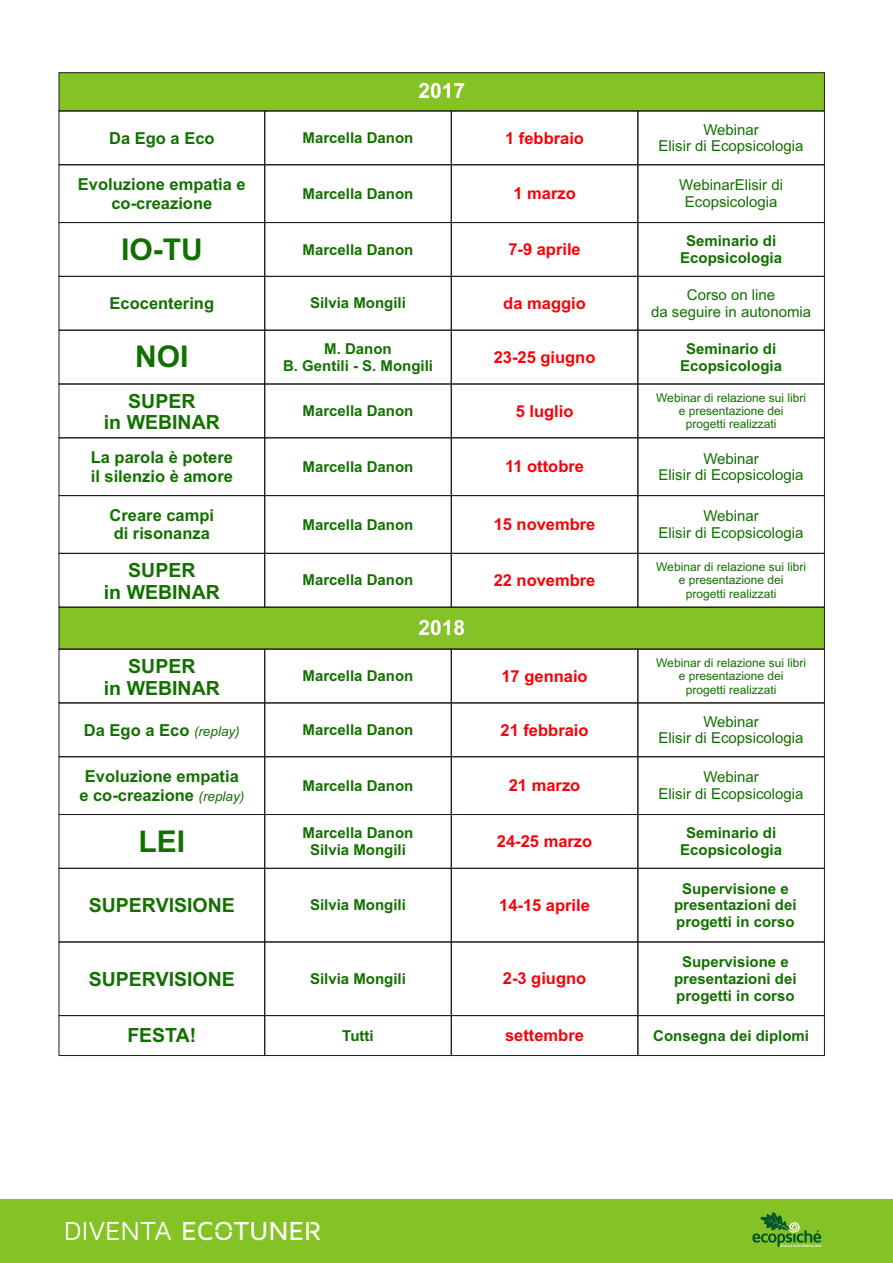
<style>
.page{position:relative;width:893px;height:1263px;background:#fff}
.page>*{position:absolute;margin:0;border:0;box-sizing:border-box;transform-origin:0 0}
.t1{font:700 30px "Arial";color:#127000}
.t2{font:27px "Maven Pro Stencil";color:#fff}
.t3{font:700 21px "Arial";color:#fff}
.t4{font:700 19.5px/21.8px "Arial";color:#127000;text-align:center}
.t5{font:700 16.5px/18.5px "Arial";color:#127000;text-align:center}
.t6{font:700 16.5px "Arial";color:#fa0008}
.t7{font:700 15px/16.8px "Arial";color:#127000;text-align:center}
.t8{font:15px/16.8px "Arial";color:#127000;text-align:center}
.t9{font:12px/13.4px "Arial";color:#127000;text-align:center}
.t10{font:700 3.45px "Maven Pro";letter-spacing:-.07em;color:#fff}
.s1{font-weight:400;font-style:italic;font-size:13.5px}
.s2{font-family:"Maven Pro"}
</style>
<div class="page">
<div style="left:59px;top:607px;width:766px;height:42px;background:#85c226"></div>
<svg style="left:59px;top:72px;width:766px;height:39px;background:#80ba26"></svg>
<div style="left:0;top:1199px;width:893px;height:64px;background:#85c226"></div>
<svg style="left:752px;top:1212px;width:69px;height:35px"></svg>
<div style="left:59px;top:111px;width:206px;height:54px;border:1px solid #1f1a17"></div>
<div style="left:265px;top:111px;width:186px;height:54px;border:1px solid #1f1a17"></div>
<div style="left:451px;top:111px;width:187px;height:54px;border:1px solid #1f1a17"></div>
<div style="left:638px;top:111px;width:187px;height:54px;border:1px solid #1f1a17"></div>
<div style="left:59px;top:222px;width:206px;height:55px;border:1px solid #1f1a17"></div>
<div style="left:265px;top:222px;width:186px;height:55px;border:1px solid #1f1a17"></div>
<div style="left:451px;top:222px;width:187px;height:55px;border:1px solid #1f1a17"></div>
<div style="left:638px;top:222px;width:187px;height:55px;border:1px solid #1f1a17"></div>
<div style="left:59px;top:276px;width:206px;height:54px;border:1px solid #1f1a17"></div>
<div style="left:265px;top:276px;width:186px;height:54px;border:1px solid #1f1a17"></div>
<div style="left:451px;top:276px;width:187px;height:54px;border:1px solid #1f1a17"></div>
<div style="left:638px;top:276px;width:187px;height:54px;border:1px solid #1f1a17"></div>
<div style="left:59px;top:330px;width:206px;height:54px;border:1px solid #1f1a17"></div>
<div style="left:59px;top:384px;width:206px;height:54px;border:1px solid #1f1a17"></div>
<div style="left:265px;top:330px;width:186px;height:54px;border:1px solid #1f1a17"></div>
<div style="left:265px;top:384px;width:186px;height:54px;border:1px solid #1f1a17"></div>
<div style="left:451px;top:330px;width:187px;height:54px;border:1px solid #1f1a17"></div>
<div style="left:451px;top:384px;width:187px;height:54px;border:1px solid #1f1a17"></div>
<div style="left:638px;top:330px;width:187px;height:54px;border:1px solid #1f1a17"></div>
<div style="left:638px;top:384px;width:187px;height:54px;border:1px solid #1f1a17"></div>
<div style="left:59px;top:553px;width:206px;height:54px;border:1px solid #1f1a17"></div>
<div style="left:265px;top:553px;width:186px;height:54px;border:1px solid #1f1a17"></div>
<div style="left:451px;top:553px;width:187px;height:54px;border:1px solid #1f1a17"></div>
<div style="left:638px;top:553px;width:187px;height:54px;border:1px solid #1f1a17"></div>
<div style="left:59px;top:649px;width:206px;height:54px;border:1px solid #1f1a17"></div>
<div style="left:265px;top:649px;width:186px;height:54px;border:1px solid #1f1a17"></div>
<div style="left:451px;top:649px;width:187px;height:54px;border:1px solid #1f1a17"></div>
<div style="left:638px;top:649px;width:187px;height:54px;border:1px solid #1f1a17"></div>
<div style="left:59px;top:495px;width:206px;height:58px;border:1px solid #1f1a17"></div>
<div style="left:265px;top:495px;width:186px;height:58px;border:1px solid #1f1a17"></div>
<div style="left:451px;top:495px;width:187px;height:58px;border:1px solid #1f1a17"></div>
<div style="left:638px;top:495px;width:187px;height:58px;border:1px solid #1f1a17"></div>
<div style="left:59px;top:756px;width:206px;height:59px;border:1px solid #1f1a17"></div>
<div style="left:265px;top:756px;width:186px;height:59px;border:1px solid #1f1a17"></div>
<div style="left:451px;top:756px;width:187px;height:59px;border:1px solid #1f1a17"></div>
<div style="left:638px;top:756px;width:187px;height:59px;border:1px solid #1f1a17"></div>
<div style="left:59px;top:814px;width:206px;height:54px;border:1px solid #1f1a17"></div>
<div style="left:265px;top:814px;width:186px;height:54px;border:1px solid #1f1a17"></div>
<div style="left:451px;top:814px;width:187px;height:54px;border:1px solid #1f1a17"></div>
<div style="left:638px;top:814px;width:187px;height:54px;border:1px solid #1f1a17"></div>
<div style="left:59px;top:868px;width:206px;height:74px;border:1px solid #1f1a17"></div>
<div style="left:265px;top:868px;width:186px;height:74px;border:1px solid #1f1a17"></div>
<div style="left:451px;top:868px;width:187px;height:74px;border:1px solid #1f1a17"></div>
<div style="left:638px;top:868px;width:187px;height:74px;border:1px solid #1f1a17"></div>
<div style="left:451px;top:942px;width:187px;height:74px;border:1px solid #1f1a17"></div>
<div style="left:59px;top:1015px;width:206px;height:41px;border:1px solid #1f1a17"></div>
<div style="left:265px;top:1015px;width:186px;height:41px;border:1px solid #1f1a17"></div>
<div style="left:451px;top:1015px;width:187px;height:41px;border:1px solid #1f1a17"></div>
<div style="left:638px;top:1015px;width:187px;height:41px;border:1px solid #1f1a17"></div>
<h3 class="t3" style="left:418px;top:82px;width:48px">2017</h3>
<p class="t5" style="left:109px;top:130px;width:107px">Da Ego a Eco</p>
<p class="t7" style="left:303px;top:131px;width:112px">Marcella Danon</p>
<p class="t6" style="left:505px;top:132px;width:80px">1 febbraio</p>
<p class="t8" style="left:659px;top:122px;width:147px">Webinar<br>Elisir di Ecopsicologia</p>
<p class="t5" style="left:78px;top:177px;width:169px">Evoluzione empatia e co-creazione</p>
<p class="t7" style="left:303px;top:187px;width:112px">Marcella Danon</p>
<p class="t6" style="left:513px;top:187px;width:64px">1 marzo</p>
<p class="t8" style="left:679px;top:178px;width:105px">WebinarElisir di<br>Ecopsicologia</p>
<h1 class="t1" style="left:121px;top:238px;width:83px">IO-TU</h1>
<p class="t7" style="left:303px;top:242px;width:112px">Marcella Danon</p>
<p class="t6" style="left:508px;top:243px;width:74px">7-9 aprile</p>
<p class="t7" style="left:680px;top:234px;width:103px">Seminario di<br>Ecopsicologia</p>
<p class="t5" style="left:110px;top:295px;width:106px">Ecocentering</p>
<p class="t7" style="left:310px;top:296px;width:97px">Silvia Mongili</p>
<p class="t6" style="left:503px;top:297px;width:84px">da maggio</p>
<p class="t8" style="left:651px;top:288px;width:162px">Corso on line<br>da seguire in autonomia</p>
<h1 class="t1" style="left:135px;top:346px;width:55px">NOI</h1>
<h3 class="t4" style="left:104px;top:392px;width:117px">SUPER<br>in WEBINAR</h3>
<p class="t7" style="left:680px;top:342px;width:103px">Seminario di<br>Ecopsicologia</p>
<p class="t9" style="left:656px;top:392px;width:151px">Webinar di relazione sui libri e presentazione dei<br>progetti realizzati</p>
<p class="t7" style="left:283px;top:342px;width:152px">M. Danon<br>B. Gentili - S. Mongili</p>
<p class="t7" style="left:303px;top:404px;width:112px">Marcella Danon</p>
<p class="t6" style="left:494px;top:351px;width:103px">23-25 giugno</p>
<p class="t6" style="left:516px;top:405px;width:59px">5 luglio</p>
<p class="t5" style="left:91px;top:450px;width:144px;text-align:left">La parola è potere il silenzio è amore</p>
<p class="t7" style="left:303px;top:460px;width:112px">Marcella Danon</p>
<p class="t6" style="left:505px;top:460px;width:80px">11 ottobre</p>
<p class="t8" style="left:659px;top:451px;width:147px">Webinar<br>Elisir di Ecopsicologia</p>
<p class="t5" style="left:110px;top:507px;width:106px;text-align:left">Creare campi di risonanza</p>
<p class="t7" style="left:303px;top:517px;width:112px">Marcella Danon</p>
<p class="t6" style="left:494px;top:518px;width:103px">15 novembre</p>
<p class="t8" style="left:659px;top:509px;width:147px">Webinar<br>Elisir di Ecopsicologia</p>
<h3 class="t4" style="left:104px;top:561px;width:117px">SUPER<br>in WEBINAR</h3>
<p class="t7" style="left:303px;top:573px;width:112px">Marcella Danon</p>
<p class="t6" style="left:494px;top:574px;width:103px">22 novembre</p>
<p class="t9" style="left:656px;top:561px;width:151px">Webinar di relazione sui libri e presentazione dei<br>progetti realizzati</p>
<h3 class="t3" style="left:418px;top:620px;width:48px">2018</h3>
<h3 class="t4" style="left:104px;top:657px;width:117px">SUPER<br>in WEBINAR</h3>
<p class="t7" style="left:303px;top:669px;width:112px">Marcella Danon</p>
<p class="t6" style="left:501px;top:670px;width:88px">17 gennaio</p>
<p class="t9" style="left:656px;top:657px;width:151px">Webinar di relazione sui libri e presentazione dei<br>progetti realizzati</p>
<p class="t5" style="left:84px;top:722px;width:157px">Da Ego a Eco <span class="s1">(replay)</span></p>
<p class="t7" style="left:303px;top:723px;width:112px">Marcella Danon</p>
<p class="t6" style="left:501px;top:723px;width:90px">21 febbraio</p>
<p class="t8" style="left:659px;top:714px;width:147px">Webinar<br>Elisir di Ecopsicologia</p>
<p class="t5" style="left:79px;top:769px;width:166px">Evoluzione empatia e co-creazione <span class="s1">(replay)</span></p>
<p class="t7" style="left:303px;top:778px;width:112px">Marcella Danon</p>
<p class="t6" style="left:509px;top:779px;width:73px">21 marzo</p>
<p class="t8" style="left:659px;top:770px;width:147px">Webinar<br>Elisir di Ecopsicologia</p>
<h1 class="t1" style="left:139px;top:830px;width:48px">LEI</h1>
<p class="t7" style="left:303px;top:826px;width:112px">Marcella Danon<br>Silvia Mongili</p>
<p class="t6" style="left:497px;top:835px;width:97px">24-25 marzo</p>
<p class="t7" style="left:680px;top:826px;width:103px">Seminario di<br>Ecopsicologia</p>
<h3 class="t4" style="left:89px;top:896px;width:147px">SUPERVISIONE</h3>
<p class="t7" style="left:310px;top:898px;width:97px">Silvia Mongili</p>
<p class="t6" style="left:499px;top:899px;width:92px">14-15 aprile</p>
<p class="t7" style="left:674px;top:881px;width:124px">Supervisione e presentazioni dei progetti in corso</p>
<h3 class="t4" style="left:89px;top:969px;width:147px">SUPERVISIONE</h3>
<p class="t7" style="left:310px;top:972px;width:97px">Silvia Mongili</p>
<p class="t6" style="left:503px;top:972px;width:85px">2-3 giugno</p>
<p class="t7" style="left:674px;top:955px;width:124px">Supervisione e presentazioni dei progetti in corso</p>
<h3 class="t4" style="left:127px;top:1026px;width:70px">FESTA!</h3>
<p class="t7" style="left:342px;top:1028px;width:33px">Tutti</p>
<p class="t6" style="left:505px;top:1029px;width:80px">settembre</p>
<p class="t7" style="left:653px;top:1028px;width:157px">Consegna dei diplomi</p>
<h2 class="t2" style="left:64px;top:1214px;width:259px"><span class="s2">DIVENTA</span> ECOTUNER</h2>
<p class="t10" style="left:780px;top:1244px;width:43px">SCUOLA DI ECOPSICOLOGIA</p>
</div>
